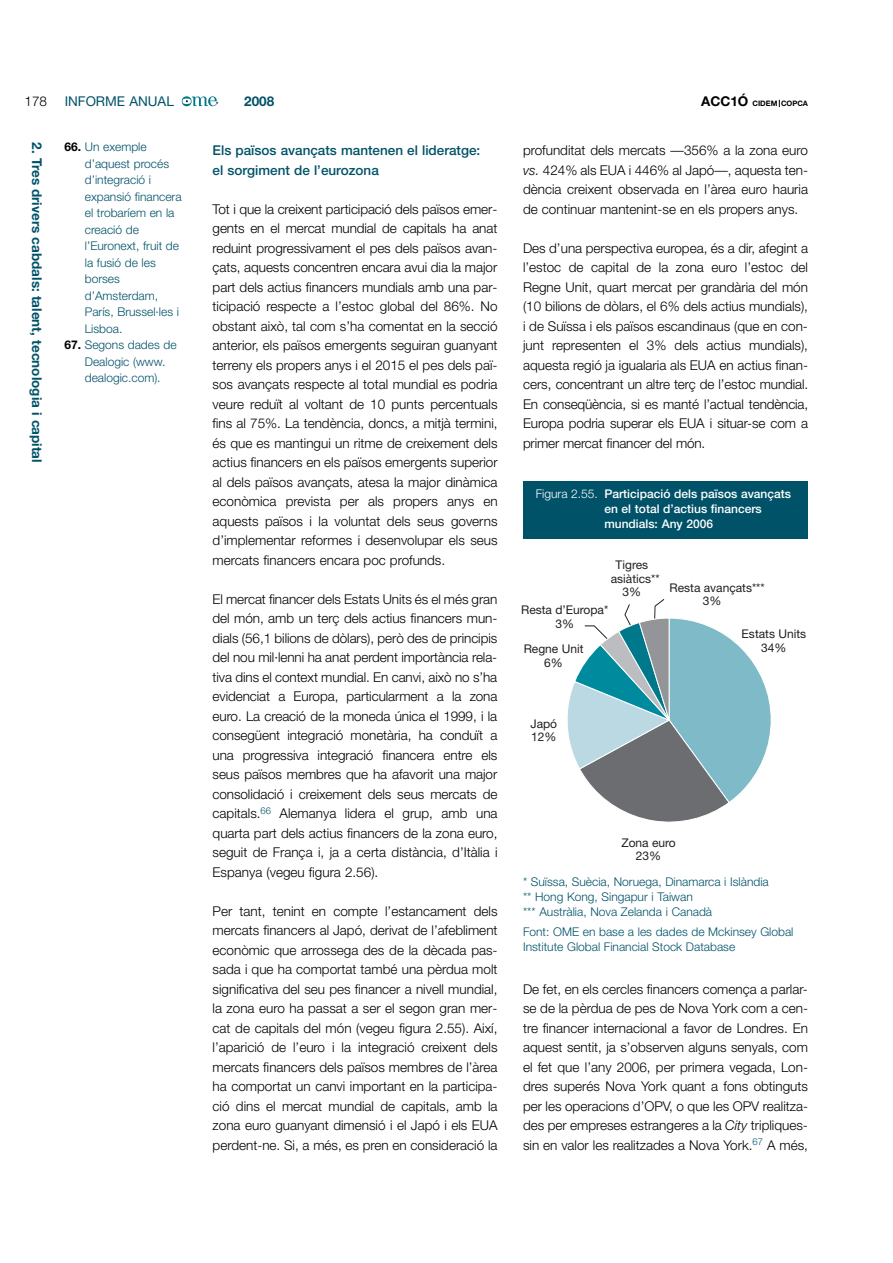
<style>
.page{position:relative;width:893px;height:1263px;background:#fff}
.page>*{position:absolute;margin:0;border:0;box-sizing:border-box;transform-origin:0 0}
.t1{font:300 13.5px/19.5px "Helvetica Neue";color:#000;text-align:justify}
.t2{font:500 13.5px/19.5px "Helvetica Neue";color:#005269}
.t3{font:700 13.5px "Helvetica Neue";color:#005269}
.t4{font:13.5px "Helvetica Neue";color:#005269}
.t5{font:300 12px/16.5px "Helvetica Neue";color:#005269}
.t6{font:12px/13.5px "Helvetica Neue";color:#231f20;text-align:center}
.t7{font:500 12px/15px "Helvetica Neue";color:#fff}
.t8{font:700 7.5px "Helvetica Neue";color:#000}
.s1{font-size:13.5px}
.s2{font-weight:700;color:#000}
.s3{font-style:italic}
.s4{font-weight:300}
</style>
<div class="page">
<svg style="left:182px;top:96px;width:36px;height:10px"></svg>
<svg style="left:567px;top:599px;width:204px;height:223px"></svg>
<div style="left:523px;top:481px;width:285px;height:58px;background:#005269"></div>
<p class="t1" style="left:25px;top:93px;width:24px">178</p>
<p class="t4" style="left:65px;top:97px;width:111px">INFORME ANUAL</p>
<p class="t3" style="left:244px;top:97px;width:32px">2008</p>
<p class="t8" style="left:701px;top:101px;width:109px"><span class="s1">ACC1Ó</span> CIDEM COPCA</p>
<p class="t3" style="left:42px;top:142px;width:322px;rotate:90deg">2. Tres drivers cabdals: talent, tecnologia i capital</p>
<p class="t5" style="left:85px;top:140px;width:98px;text-indent:-20px"><span class="s2">66.</span> Un exemple d’aquest procés d’integració i expansió financera el trobaríem en la creació de l’Euronext, fruit de la fusió de les borses d’Amsterdam,<br>París, Brussel·les i<br>Lisboa.</p>
<p class="t5" style="left:85px;top:338px;width:93px;text-indent:-20px"><span class="s2">67.</span> Segons dades de<br>Dealogic (www. dealogic.com).</p>
<p class="t2" style="left:213px;top:142px;width:269px">Els països avançats mantenen el lideratge: el sorgiment de l’eurozona</p>
<p class="t1" style="left:213px;top:200px;width:287px">Tot i que la creixent participació dels països emer&shy;gents en el mercat mundial de capitals ha anat reduint progressivament el pes dels països avan&shy;çats, aquests concentren encara avui dia la major part dels actius financers mundials amb una par&shy;ticipació respecte a l’estoc global del 86%. No obstant això, tal com s’ha comentat en la secció anterior, els països emergents seguiran guanyant terreny els propers anys i el 2015 el pes dels paï&shy;sos avançats respecte al total mundial es podria veure reduït al voltant de 10 punts percentuals fins al 75%. La tendència, doncs, a mitjà termini, és que es mantingui un ritme de creixement dels actius financers en els països emergents superior al dels països avançats, atesa la major dinàmica econòmica prevista per als propers anys en aquests països i la voluntat dels seus governs d’implementar reformes i desenvolupar els seus mercats financers encara poc profunds.</p>
<p class="t1" style="left:213px;top:590px;width:287px">El mercat financer dels Estats Units és el més gran del món, amb un terç dels actius financers mun&shy;dials (56,1 bilions de dòlars), però des de principis del nou mil·lenni ha anat perdent importància rela&shy;tiva dins el context mundial. En canvi, això no s’ha evidenciat a Europa, particularment a la zona euro. La creació de la moneda única el 1999, i la consegüent integració monetària, ha conduït a una progressiva integració financera entre els seus països membres que ha afavorit una major consolidació i creixement dels seus mercats de capitals.<sup>66</sup> Alemanya lidera el grup, amb una quarta part dels actius financers de la zona euro, seguit de França i, ja a certa distància, d’Itàlia i Espanya (vegeu figura 2.56).</p>
<p class="t1" style="left:213px;top:902px;width:287px">Per tant, tenint en compte l’estancament dels mercats financers al Japó, derivat de l’afebliment econòmic que arrossega des de la dècada pas&shy;sada i que ha comportat també una pèrdua molt significativa del seu pes financer a nivell mundial, la zona euro ha passat a ser el segon gran mer&shy;cat de capitals del món (vegeu figura 2.55). Així, l’aparició de l’euro i la integració creixent dels mercats financers dels països membres de l’àrea ha comportat un canvi important en la participa&shy;ció dins el mercat mundial de capitals, amb la zona euro guanyant dimensió i el Japó i els EUA perdent-ne. Si, a més, es pren en consideració la</p>
<p class="t1" style="left:523px;top:142px;width:286px">profunditat dels mercats —356% a la zona euro <span class="s3">vs.</span> 424% als EUA i 446% al Japó—, aquesta ten&shy;dència creixent observada en l’àrea euro hauria de continuar mantenint-se en els propers anys.</p>
<p class="t1" style="left:523px;top:239px;width:287px">Des d’una perspectiva europea, és a dir, afegint a l’estoc de capital de la zona euro l’estoc del Regne Unit, quart mercat per grandària del món (10 bilions de dòlars, el 6% dels actius mundials), i de Suïssa i els països escandinaus (que en con&shy;junt representen el 3% dels actius mundials), aquesta regió ja igualaria als EUA en actius finan&shy;cers, concentrant un altre terç de l’estoc mundial.<br>En conseqüència, si es manté l’actual tendència, Europa podria superar els EUA i situar-se com a primer mercat financer del món.</p>
<p class="t7" style="left:604px;top:488px;width:188px;text-indent:-69px"><span class="s4">Figura 2.55.</span> Participació dels països avançats en el total d’actius financers mundials: Any 2006</p>
<p class="t6" style="left:611px;top:559px;width:50px">Tigres asiàtics**<br>3%</p>
<p class="t6" style="left:521px;top:604px;width:89px">Resta d’Europa*<br>3%</p>
<p class="t6" style="left:524px;top:643px;width:61px">Regne Unit<br>6%</p>
<p class="t6" style="left:703px;top:582px;width:63px;text-align:left;text-indent:-33px">Resta avançats***<br>3%</p>
<p class="t6" style="left:742px;top:628px;width:66px">Estats Units<br>34%</p>
<p class="t6" style="left:530px;top:718px;width:28px;text-align:left">Japó<br>12%</p>
<p class="t6" style="left:621px;top:837px;width:56px">Zona euro<br>23%</p>
<p class="t5" style="left:523px;top:875px;width:247px;line-height:15px">* Suïssa, Suècia, Noruega, Dinamarca i Islàndia ** Hong Kong, Singapur i Taiwan<br>*** Austràlia, Nova Zelanda i Canadà</p>
<p class="t5" style="left:523px;top:925px;width:272px;line-height:15px">Font: OME en base a les dades de Mckinsey Global<br>Institute Global Financial Stock Database</p>
<p class="t1" style="left:523px;top:980px;width:287px">De fet, en els cercles financers comença a parlar&shy;se de la pèrdua de pes de Nova York com a cen&shy;tre financer internacional a favor de Londres. En aquest sentit, ja s’observen alguns senyals, com el fet que l’any 2006, per primera vegada, Lon&shy;dres superés Nova York quant a fons obtinguts per les operacions d’OPV, o que les OPV realitza&shy;des per empreses estrangeres a la <span class="s3">City</span> tripliques&shy;sin en valor les realitzades a Nova York.<sup>67</sup> A més,</p>
</div>
